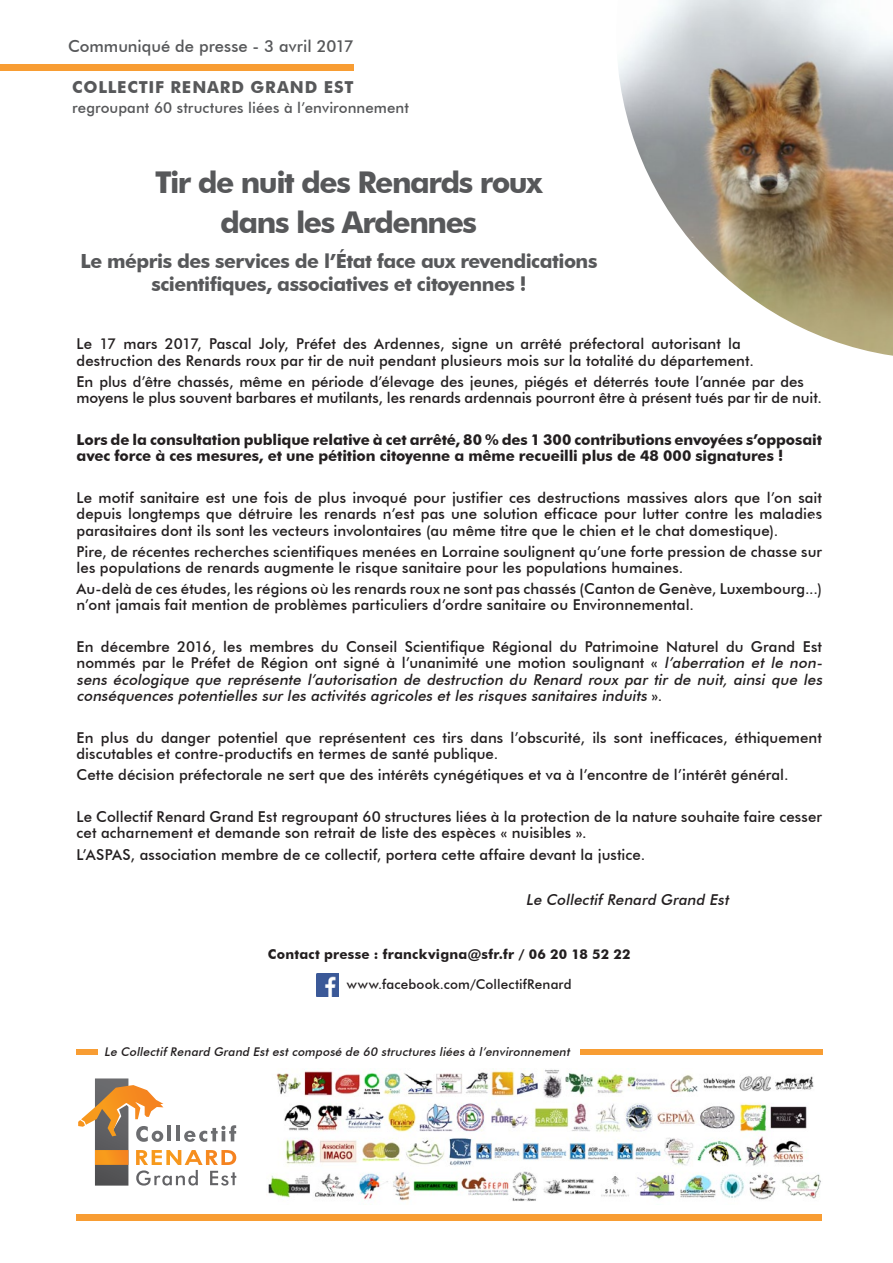
<style>
.page{position:relative;width:893px;height:1263px;background:#fff}
.page>*{position:absolute;margin:0;border:0;box-sizing:border-box;transform-origin:0 0}
.t1{font:700 30px "Futura BT";letter-spacing:-.05em;color:#57585a}
.t2{font:700 19.5px/23.4px "Futura BT";letter-spacing:-.025em;color:#57585a;text-align:center}
.t3{font:500 16.5px "Futura BT";color:#57585a}
.t4{font:700 16.5px "Futura BT";letter-spacing:.05em;color:#57585a}
.t5{font:500 15px/16.5px "Futura BT";letter-spacing:.005em;color:#231f20}
.t6{font:italic 500 15px/16.5px "Futura BT";color:#231f20}
.t7{font:700 15px/16.5px "Futura BT";letter-spacing:-.01em;color:#231f20}
.t8{font:500 15px "Futura BT";letter-spacing:.005em;color:#57585a}
.t9{font:700 13.5px "Futura BT";letter-spacing:.02em;color:#231f20}
.t10{font:500 13.5px "Futura BT";letter-spacing:.01em;color:#231f20}
.t11{font:italic 500 12px "Futura BT";color:#231f20}
.s1{font-style:normal}
</style>
<div class="page">
<svg style="left:618px;top:0;width:275px;height:356px"></svg>
<div style="left:0;top:64px;width:354px;height:6px;background:#f89d33"></div>
<svg style="left:78px;top:1078px;width:158px;height:107px"></svg>
<img style="left:268px;top:1068px;width:553px;height:133px">
<div style="left:76px;top:1214px;width:746px;height:6px;background:#f89d33"></div>
<div style="left:580px;top:1050px;width:242px;height:5px;background:#f89d33"></div>
<div style="left:77px;top:1050px;width:21px;height:5px;background:#f89d33"></div>
<img style="left:316px;top:974px;width:22px;height:22px">
<p class="t3" style="left:68px;top:36px;width:287px">Communiqué de presse - 3 avril 2017</p>
<p class="t4" style="left:72px;top:77px;width:283px">COLLECTIF RENARD GRAND EST</p>
<p class="t8" style="left:72px;top:98px;width:338px">regroupant 60 structures liées à l’environnement</p>
<p class="t1" style="left:155px;top:164px;width:389px">Tir de nuit des Renards roux</p>
<p class="t1" style="left:220px;top:204px;width:258px">dans les Ardennes</p>
<p class="t2" style="left:80px;top:249px;width:519px">Le mépris des services de l’État face aux revendications scientifiques, associatives et citoyennes !</p>
<p class="t5" style="left:77px;top:336px;width:679px">Le 17 mars 2017, Pascal Joly, Préfet des Ardennes, signe un arrêté préfectoral autorisant la destruction des Renards roux par tir de nuit pendant plusieurs mois sur la totalité du département.</p>
<p class="t5" style="left:77px;top:373px;width:747px">En plus d’être chassés, même en période d’élevage des jeunes, piégés et déterrés toute l’année par des moyens le plus souvent barbares et mutilants, les renards ardennais pourront être à présent tués par tir de nuit.</p>
<p class="t7" style="left:77px;top:431px;width:747px">Lors de la consultation publique relative à cet arrêté, 80 % des 1 300 contributions envoyées s’opposait avec force à ces mesures, et une pétition citoyenne a même recueilli plus de 48 000 signatures !</p>
<p class="t5" style="left:77px;top:489px;width:747px;text-align:justify">Le motif sanitaire est une fois de plus invoqué pour justifier ces destructions massives alors que l’on sait depuis longtemps que détruire les renards n’est pas une solution efficace pour lutter contre les maladies parasitaires dont ils sont les vecteurs involontaires (au même titre que le chien et le chat domestique).</p>
<p class="t5" style="left:77px;top:543px;width:747px">Pire, de récentes recherches scientifiques menées en Lorraine soulignent qu’une forte pression de chasse sur les populations de renards augmente le risque sanitaire pour les populations humaines.</p>
<p class="t5" style="left:77px;top:580px;width:747px">Au-delà de ces études, les régions où les renards roux ne sont pas chassés (Canton de Genève, Luxembourg...) n’ont jamais fait mention de problèmes particuliers d’ordre sanitaire ou Environnemental.</p>
<p class="t6" style="left:77px;top:638px;width:750px"><span class="s1">En décembre 2016, les membres du Conseil Scientifique Régional du Patrimoine Naturel du Grand Est nommés par le Préfet de Région ont signé à l’unanimité une motion soulignant «</span> l’aberration et le non&shy;sens écologique que représente l’autorisation de destruction du Renard roux par tir de nuit, ainsi que les conséquences potentielles sur les activités agricoles et les risques sanitaires induits <span class="s1">» .</span></p>
<p class="t5" style="left:77px;top:729px;width:747px">En plus du danger potentiel que représentent ces tirs dans l’obscurité, ils sont inefficaces, éthiquement discutables et contre-productifs en termes de santé publique.</p>
<p class="t5" style="left:77px;top:766px;width:714px">Cette décision préfectorale ne sert que des intérêts cynégétiques et va à l’encontre de l’intérêt général.</p>
<p class="t5" style="left:77px;top:808px;width:747px">Le Collectif Renard Grand Est regroupant 60 structures liées à la protection de la nature souhaite faire cesser cet acharnement et demande son retrait de liste des espèces « nuisibles ».</p>
<p class="t5" style="left:77px;top:847px;width:570px">L’ASPAS, association membre de ce collectif, portera cette affaire devant la justice.</p>
<p class="t6" style="left:526px;top:891px;width:208px">Le Collectif Renard Grand Est</p>
<p class="t9" style="left:268px;top:946px;width:364px">Contact presse : franckvigna@sfr.fr / 06 20 18 52 22</p>
<p class="t10" style="left:347px;top:976px;width:226px">www.facebook.com/CollectifRenard</p>
<p class="t11" style="left:104px;top:1044px;width:470px">Le Collectif Renard Grand Est est composé de 60 structures liées à l’environnement</p>
</div>
